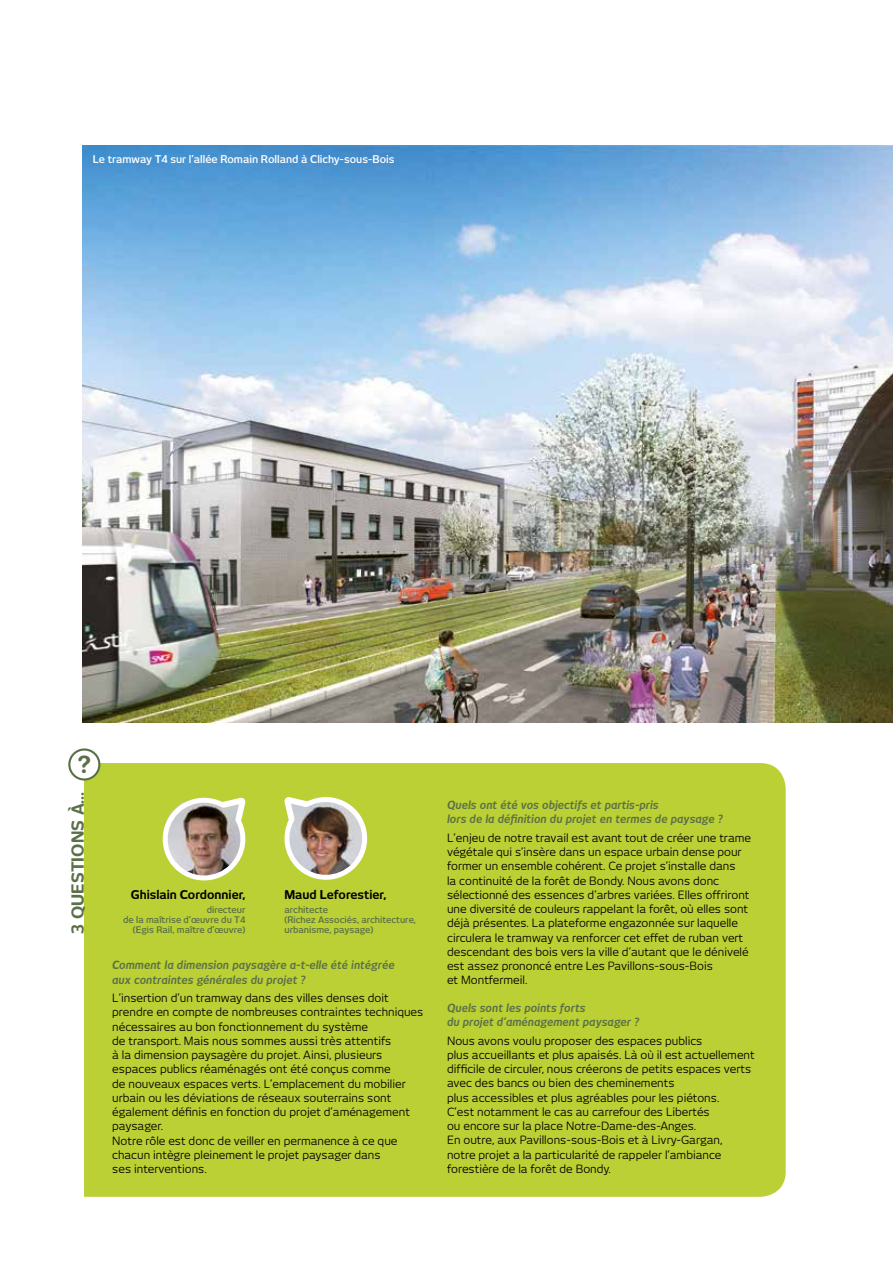
<style>
.page{position:relative;width:893px;height:1263px;background:#fff}
.page>*{position:absolute;margin:0;border:0;box-sizing:border-box;transform-origin:0 0}
.t1{font:700 24px "Helvetica Rounded LT Std";color:#5a7048}
.t2{font:700 16.5px "New June";letter-spacing:.01em;color:#5a7048}
.t3{font:700 12px "New June";color:#000}
.t4{font:11.25px/14.2px "New June";color:#000}
.t5{font:italic 700 11.25px/14.2px "New June";color:#5a7048}
.t6{font:600 10.5px "New June";color:#fff}
.t7{font:600 9px/9.8px "New June";color:#5a7048;text-align:right}
</style>
<div class="page">
<img style="left:83px;top:146px;width:810px;height:576px">
<div style="left:43px;top:763px;width:743px;height:434px;background:#bbd034;border-radius:26px"></div>
<div style="left:22px;top:738px;width:62px;height:482px;background:#fff"></div>
<svg style="left:68px;top:748px;width:32px;height:32px"></svg>
<img style="left:162px;top:798px;width:84px;height:82px">
<img style="left:284px;top:797px;width:84px;height:83px">
<p class="t6" style="left:93px;top:153px;width:303px">Le tramway T4 sur l’allée Romain Rolland à Clichy-sous-Bois</p>
<h1 class="t1" style="left:77px;top:750px;width:15px">?</h1>
<h2 class="t2" style="left:68px;top:933px;width:144px;rotate:-90deg">3 QUESTIONS À...</h2>
<p class="t3" style="left:131px;top:888px;width:116px">Ghislain Cordonnier,</p>
<p class="t7" style="left:123px;top:905px;width:124px">directeur<br>de la maîtrise d’œuvre du T4 (Egis Rail, maître d’œuvre)</p>
<p class="t3" style="left:284px;top:888px;width:103px">Maud Leforestier,</p>
<p class="t7" style="left:284px;top:905px;width:133px;text-align:left">architecte<br>(Richez Associés, architecture, urbanisme, paysage)</p>
<p class="t5" style="left:112px;top:958px;width:284px">Comment la dimension paysagère a-t-elle été intégrée aux contraintes générales du projet ?</p>
<p class="t4" style="left:112px;top:991px;width:313px">L’insertion d’un tramway dans des villes denses doit prendre en compte de nombreuses contraintes techniques nécessaires au bon fonctionnement du système<br>de transport. Mais nous sommes aussi très attentifs<br>à la dimension paysagère du projet. Ainsi, plusieurs espaces publics réaménagés ont été conçus comme<br>de nouveaux espaces verts. L’emplacement du mobilier urbain ou les déviations de réseaux souterrains sont également définis en fonction du projet d’aménagement paysager.<br>Notre rôle est donc de veiller en permanence à ce que chacun intègre pleinement le projet paysager dans<br>ses interventions.</p>
<p class="t5" style="left:447px;top:798px;width:277px">Quels ont été vos objectifs et partis-pris<br>lors de la définition du projet en termes de paysage ?</p>
<p class="t4" style="left:447px;top:830px;width:305px">L’enjeu de notre travail est avant tout de créer une trame végétale qui s’insère dans un espace urbain dense pour former un ensemble cohérent. Ce projet s’installe dans<br>la continuité de la forêt de Bondy. Nous avons donc sélectionné des essences d’arbres variées. Elles offriront une diversité de couleurs rappelant la forêt, où elles sont déjà présentes. La plateforme engazonnée sur laquelle circulera le tramway va renforcer cet effet de ruban vert descendant des bois vers la ville d’autant que le dénivelé est assez prononcé entre Les Pavillons-sous-Bois<br>et Montfermeil.</p>
<p class="t5" style="left:447px;top:1000px;width:194px">Quels sont les points forts<br>du projet d’aménagement paysager ?</p>
<p class="t4" style="left:447px;top:1033px;width:309px">Nous avons voulu proposer des espaces publics<br>plus accueillants et plus apaisés. Là où il est actuellement difficile de circuler, nous créerons de petits espaces verts avec des bancs ou bien des cheminements<br>plus accessibles et plus agréables pour les piétons.<br>C’est notamment le cas au carrefour des Libertés<br>ou encore sur la place Notre-Dame-des-Anges.<br>En outre, aux Pavillons-sous-Bois et à Livry-Gargan,<br>notre projet a la particularité de rappeler l’ambiance forestière de la forêt de Bondy.</p>
</div>
